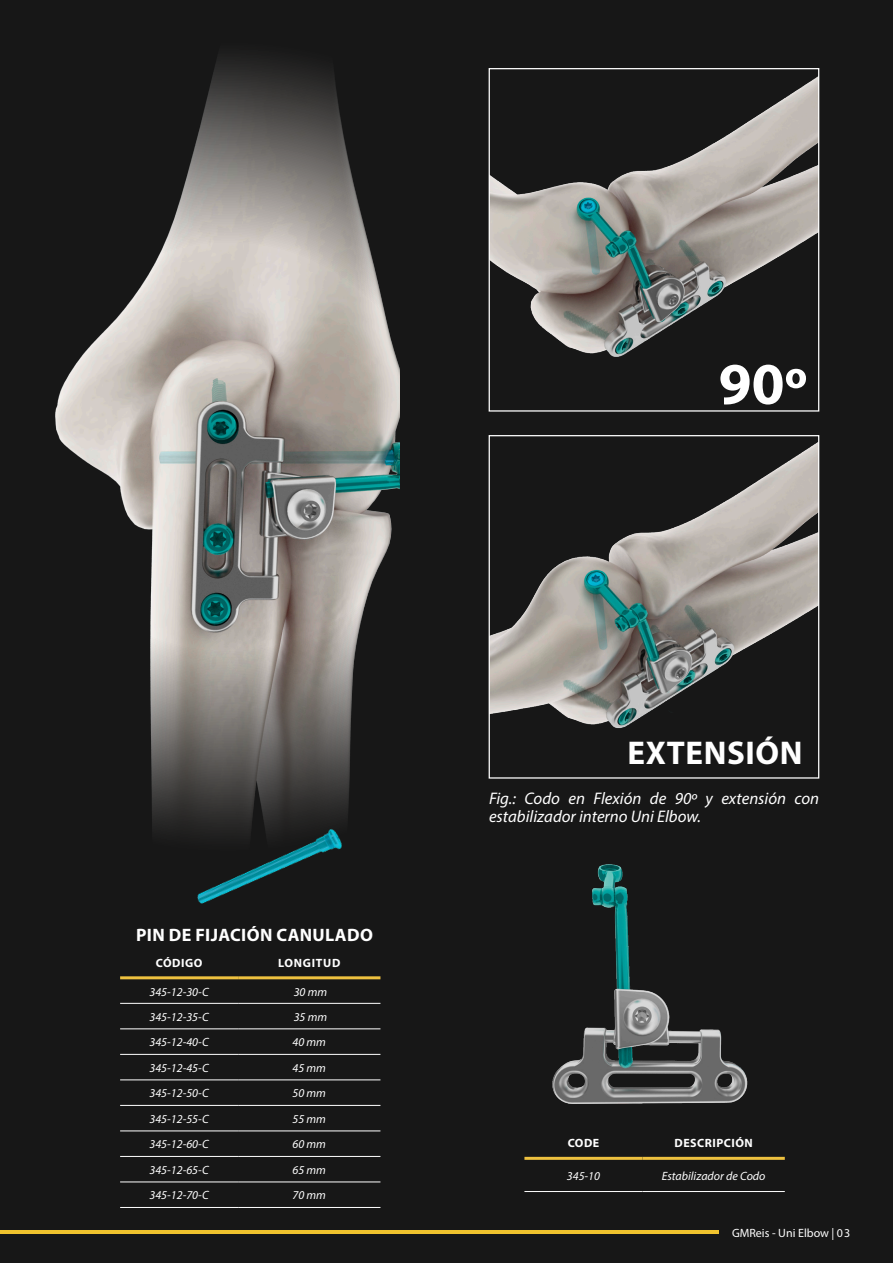
<style>
.page{position:relative;width:893px;height:1263px;background:#171717}
.page>*{position:absolute;margin:0;border:0;box-sizing:border-box;transform-origin:0 0}
.TITULOS_DE_SEÇOES{font:700 59.4px "Myriad Pro";color:#fff}
.TITULOS_DE_SEÇOES-2{font:700 33px "Myriad Pro";letter-spacing:.02em;color:#fff}
.titulo_de_tabela{font:700 18px "Myriad Pro";letter-spacing:.02em;color:#fff}
.Descrição{font:italic 16.8px/18px "Myriad Pro";color:#fff}
.conteudo_tabela{font:italic 12px "Myriad Pro";color:#fff}
.Subtitulo_de_tabela{font:700 12px "Myriad Pro";letter-spacing:.04em;color:#fff}
.t1{font:12px "Myriad Pro";color:#fff}
.Subtitulo_de_tabela-2{font:700 12px "Myriad Pro";letter-spacing:.06em;color:#fff}
</style>
<div class="page">
<hr style="left:0;top:1231px;width:719px;height:3px;background:#f0c32e">
<img style="left:491px;top:77px;width:326px;height:279px">
<div style="left:489px;top:68px;width:330px;height:344px;border:1px solid #fff"></div>
<img style="left:491px;top:443px;width:326px;height:285px">
<div style="left:489px;top:435px;width:330px;height:344px;border:1px solid #fff"></div>
<img style="left:55px;top:57px;width:345px;height:774px">
<img style="left:553px;top:865px;width:195px;height:239px">
<img style="left:182px;top:812px;width:167px;height:92px">
<hr style="left:524px;top:1191px;width:118px;height:1px;background:#fff">
<hr style="left:642px;top:1191px;width:143px;height:1px;background:#fff">
<hr style="left:524px;top:1157px;width:118px;height:3px;background:#eec13f">
<hr style="left:642px;top:1157px;width:143px;height:3px;background:#eec13f">
<hr style="left:120px;top:1003px;width:118px;height:1px;background:#fff">
<hr style="left:238px;top:1003px;width:142px;height:1px;background:#fff">
<hr style="left:120px;top:1028px;width:118px;height:1px;background:#fff">
<hr style="left:238px;top:1028px;width:142px;height:1px;background:#fff">
<hr style="left:120px;top:1054px;width:118px;height:1px;background:#fff">
<hr style="left:238px;top:1054px;width:142px;height:1px;background:#fff">
<hr style="left:120px;top:1080px;width:118px;height:1px;background:#fff">
<hr style="left:238px;top:1080px;width:142px;height:1px;background:#fff">
<hr style="left:120px;top:1105px;width:118px;height:1px;background:#fff">
<hr style="left:238px;top:1105px;width:142px;height:1px;background:#fff">
<hr style="left:120px;top:1131px;width:118px;height:1px;background:#fff">
<hr style="left:238px;top:1131px;width:142px;height:1px;background:#fff">
<hr style="left:120px;top:1156px;width:118px;height:1px;background:#fff">
<hr style="left:238px;top:1156px;width:142px;height:1px;background:#fff">
<hr style="left:120px;top:1182px;width:118px;height:1px;background:#fff">
<hr style="left:238px;top:1182px;width:142px;height:1px;background:#fff">
<hr style="left:120px;top:1207px;width:118px;height:1px;background:#fff">
<hr style="left:238px;top:1207px;width:142px;height:1px;background:#fff">
<hr style="left:120px;top:976px;width:118px;height:3px;background:#eec13f">
<hr style="left:238px;top:976px;width:142px;height:3px;background:#eec13f">
<p class="TITULOS_DE_SEÇOES" style="left:719px;top:345px;width:90px">90º</p>
<p class="titulo_de_tabela" style="left:136px;top:923px;width:238px">PIN DE FIJACIÓN CANULADO</p>
<p class="Subtitulo_de_tabela" style="left:156px;top:955px;width:48px">CÓDIGO</p>
<p class="Subtitulo_de_tabela-2" style="left:278px;top:955px;width:64px">LONGITUD</p>
<p class="conteudo_tabela" style="left:149px;top:984px;width:61px">345-12-30-C</p>
<p class="conteudo_tabela" style="left:294px;top:984px;width:35px">30 mm</p>
<p class="conteudo_tabela" style="left:149px;top:1009px;width:61px">345-12-35-C</p>
<p class="conteudo_tabela" style="left:294px;top:1009px;width:35px">35 mm</p>
<p class="conteudo_tabela" style="left:149px;top:1035px;width:61px">345-12-40-C</p>
<p class="conteudo_tabela" style="left:293px;top:1035px;width:35px">40 mm</p>
<p class="conteudo_tabela" style="left:149px;top:1060px;width:61px">345-12-45-C</p>
<p class="conteudo_tabela" style="left:293px;top:1060px;width:35px">45 mm</p>
<p class="conteudo_tabela" style="left:149px;top:1086px;width:61px">345-12-50-C</p>
<p class="conteudo_tabela" style="left:293px;top:1086px;width:35px">50 mm</p>
<p class="conteudo_tabela" style="left:149px;top:1111px;width:61px">345-12-55-C</p>
<p class="conteudo_tabela" style="left:293px;top:1111px;width:35px">55 mm</p>
<p class="conteudo_tabela" style="left:149px;top:1137px;width:61px">345-12-60-C</p>
<p class="conteudo_tabela" style="left:293px;top:1137px;width:35px">60 mm</p>
<p class="conteudo_tabela" style="left:149px;top:1162px;width:61px">345-12-65-C</p>
<p class="conteudo_tabela" style="left:293px;top:1162px;width:35px">65 mm</p>
<p class="conteudo_tabela" style="left:149px;top:1188px;width:61px">345-12-70-C</p>
<p class="conteudo_tabela" style="left:293px;top:1188px;width:35px">70 mm</p>
<p class="TITULOS_DE_SEÇOES-2" style="left:627px;top:731px;width:177px">EXTENSIÓN</p>
<p class="Descrição" style="left:489px;top:789px;width:332px">Fig.: Codo en Flexión de 90º y extensión con estabilizador interno Uni Elbow.</p>
<p class="Subtitulo_de_tabela" style="left:568px;top:1135px;width:33px">CODE</p>
<p class="Subtitulo_de_tabela" style="left:675px;top:1135px;width:80px">DESCRIPCIÓN</p>
<p class="conteudo_tabela" style="left:567px;top:1168px;width:35px">345-10</p>
<p class="conteudo_tabela" style="left:662px;top:1168px;width:105px">Estabilizador de Codo</p>
<p class="t1" style="left:732px;top:1225px;width:120px">GMReis - Uni Elbow | 03</p>
</div>
